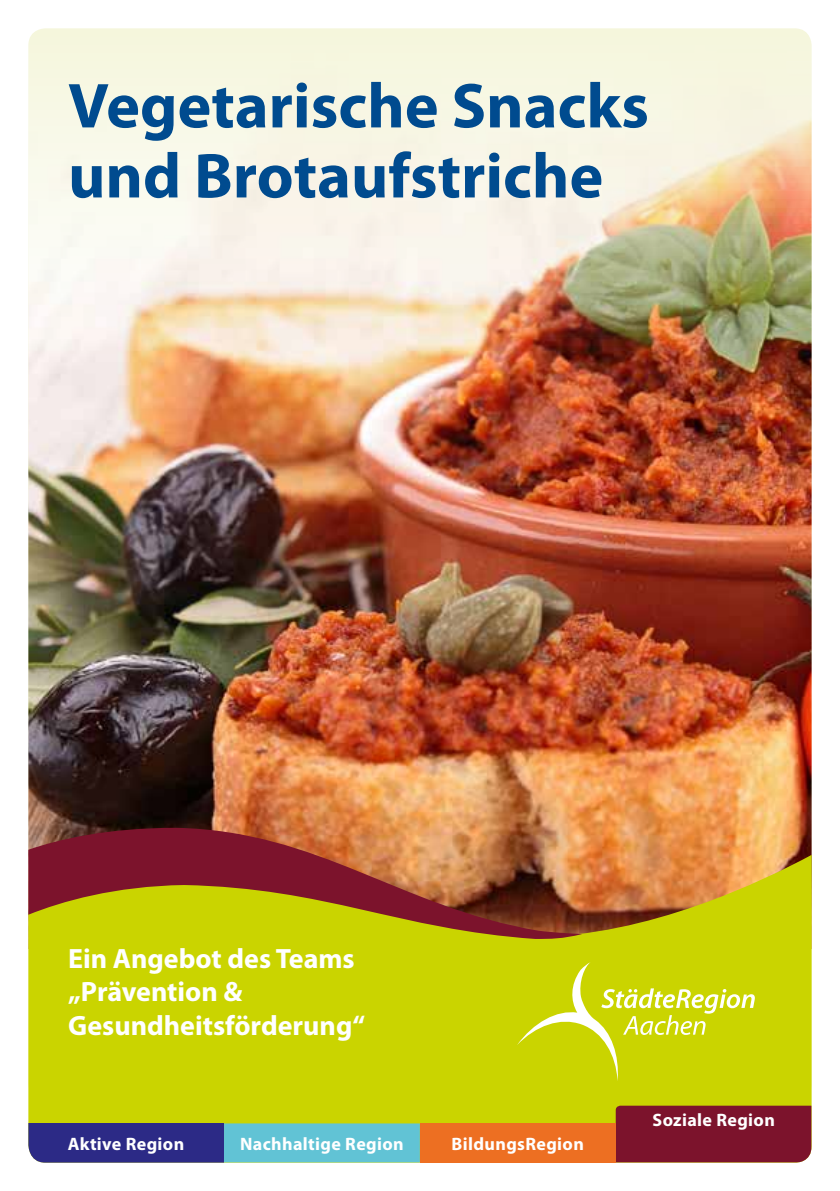
<style>
.page{position:relative;width:840px;height:1191px;background:#fff}
.page>*{position:absolute;margin:0;border:0;box-sizing:border-box;transform-origin:0 0}
.t1{font:700 64px/70px "Myriad Pro";color:#004b8f}
.t2{font:700 28px/33.6px "Myriad Pro";color:#fff}
.t3{font:700 18px "Myriad Pro";letter-spacing:.02em;color:#fff}
</style>
<div class="page">
<img style="left:28px;top:28px;width:783px;height:827px">
<svg style="left:28px;top:855px;width:783px;height:268px;fill:#cad400"></svg>
<div style="left:615px;top:1105px;width:196px;height:57px;background:#7c132c"></div>
<div style="left:28px;top:1123px;width:196px;height:39px;background:#2c2a86"></div>
<div style="left:224px;top:1123px;width:195px;height:39px;background:#61c3d5"></div>
<svg style="left:516px;top:962px;width:238px;height:119px"></svg>
<svg style="left:28px;top:827px;width:554px;height:112px"></svg>
<div style="left:419px;top:1123px;width:196px;height:39px;background:#ed6f22"></div>
<h1 class="t1" style="left:68px;top:72px;width:582px">Vegetarische Snacks und Brotaufstriche</h1>
<h2 class="t2" style="left:68px;top:941px;width:298px">Ein Angebot des Teams „Prävention &amp;<br>Gesundheitsförderung“</h2>
<p class="t3" style="left:68px;top:1133px;width:118px">Aktive Region</p>
<p class="t3" style="left:240px;top:1133px;width:165px">Nachhaltige Region</p>
<p class="t3" style="left:451px;top:1133px;width:134px">BildungsRegion</p>
<p class="t3" style="left:652px;top:1109px;width:124px">Soziale Region</p>
</div>
